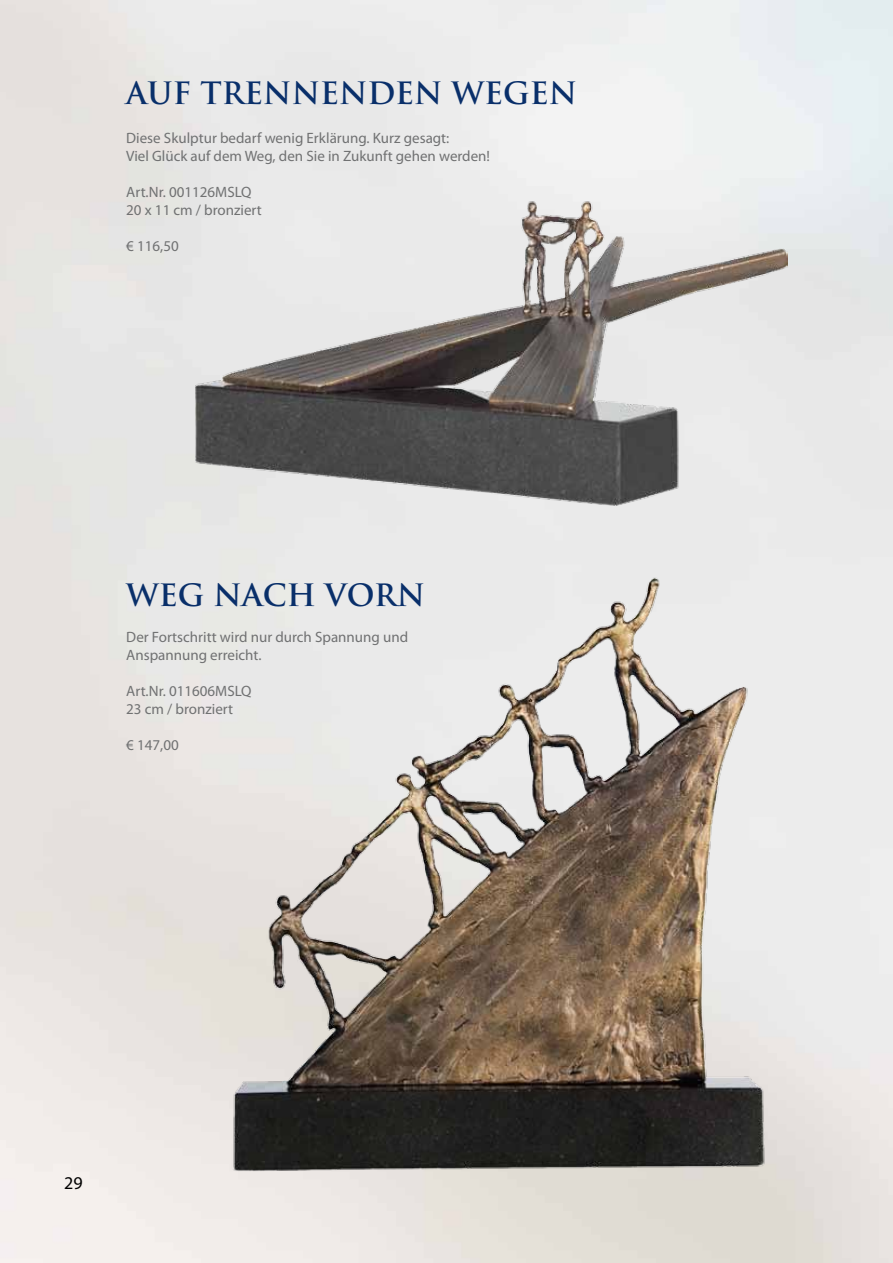
<style>
.page{position:relative;width:893px;height:1263px;background:#fff}
.page>*{position:absolute;margin:0;border:0;box-sizing:border-box;transform-origin:0 0}
.t1{font:700 30px "Trajan Pro";color:#092f6a}
.t2{font:18px "Myriad Pro";color:#000}
.t3{font:15px/18px "Myriad Pro";color:#707172}
</style>
<div class="page">
<img style="left:0;top:0;width:893px;height:1263px">
<img style="left:195px;top:196px;width:592px;height:310px">
<img style="left:214px;top:565px;width:567px;height:623px">
<h1 class="t1" style="left:126px;top:74px;width:452px">AUF TRENNENDEN WEGEN</h1>
<p class="t3" style="left:126px;top:129px;width:365px">Diese Skulptur bedarf wenig Erklärung. Kurz gesagt:<br>Viel Glück auf dem Weg, den Sie in Zukunft gehen werden!</p>
<p class="t3" style="left:126px;top:183px;width:137px">Art.Nr. 001126MSLQ<br>20 x 11 cm / bronziert</p>
<p class="t3" style="left:126px;top:237px;width:54px">€ 116,50</p>
<h1 class="t1" style="left:126px;top:576px;width:300px">WEG NACH VORN</h1>
<p class="t3" style="left:126px;top:628px;width:283px">Der Fortschritt wird nur durch Spannung und<br>Anspannung erreicht.</p>
<p class="t3" style="left:126px;top:682px;width:127px">Art.Nr. 011606MSLQ<br>23 cm / bronziert</p>
<p class="t3" style="left:126px;top:736px;width:54px">€ 147,00</p>
<p class="t2" style="left:64px;top:1172px;width:20px">29</p>
</div>
